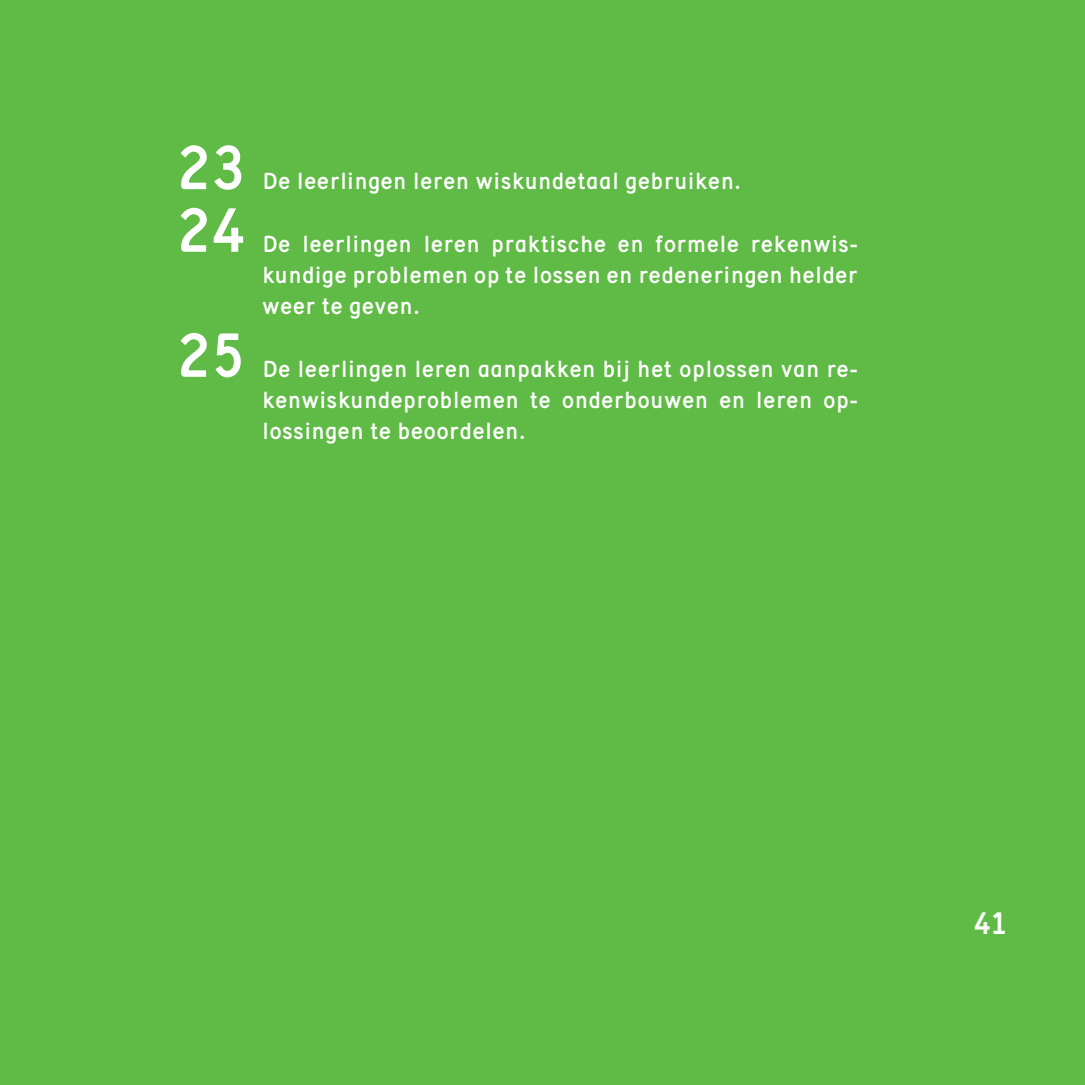
<style>
.page{position:relative;width:1085px;height:1085px;background:#fff}
.page>*{position:absolute;margin:0;border:0;box-sizing:border-box;transform-origin:0 0}
.Kerndoelen{font:700 60px "OCW Talent";color:#fff}
.t1{font:700 30px "OCW Talent";color:#fff}
.Kerndoelen-2{font:700 22.5px/31.2px "OCW Talent";letter-spacing:.025em;color:#fff;text-align:justify}
</style>
<div class="page">
<div style="left:0;top:0;width:1084px;height:1084px;background:#60bb46"></div>
<p class="Kerndoelen" style="left:177px;top:129px;width:70px">23</p>
<p class="Kerndoelen" style="left:177px;top:192px;width:70px">24</p>
<p class="Kerndoelen" style="left:177px;top:317px;width:70px">25</p>
<p class="Kerndoelen-2" style="left:262px;top:165px;width:480px">De leerlingen leren wiskundetaal gebruiken.</p>
<p class="Kerndoelen-2" style="left:262px;top:227px;width:597px">De leerlingen leren praktische en formele rekenwis&shy;kundige problemen op te lossen en redeneringen helder weer te geven.</p>
<p class="Kerndoelen-2" style="left:262px;top:352px;width:597px">De leerlingen leren aanpakken bij het oplossen van re&shy;kenwiskundeproblemen te onderbouwen en leren op&shy;lossingen te beoordelen.</p>
<p class="t1" style="left:974px;top:903px;width:35px">41</p>
</div>
